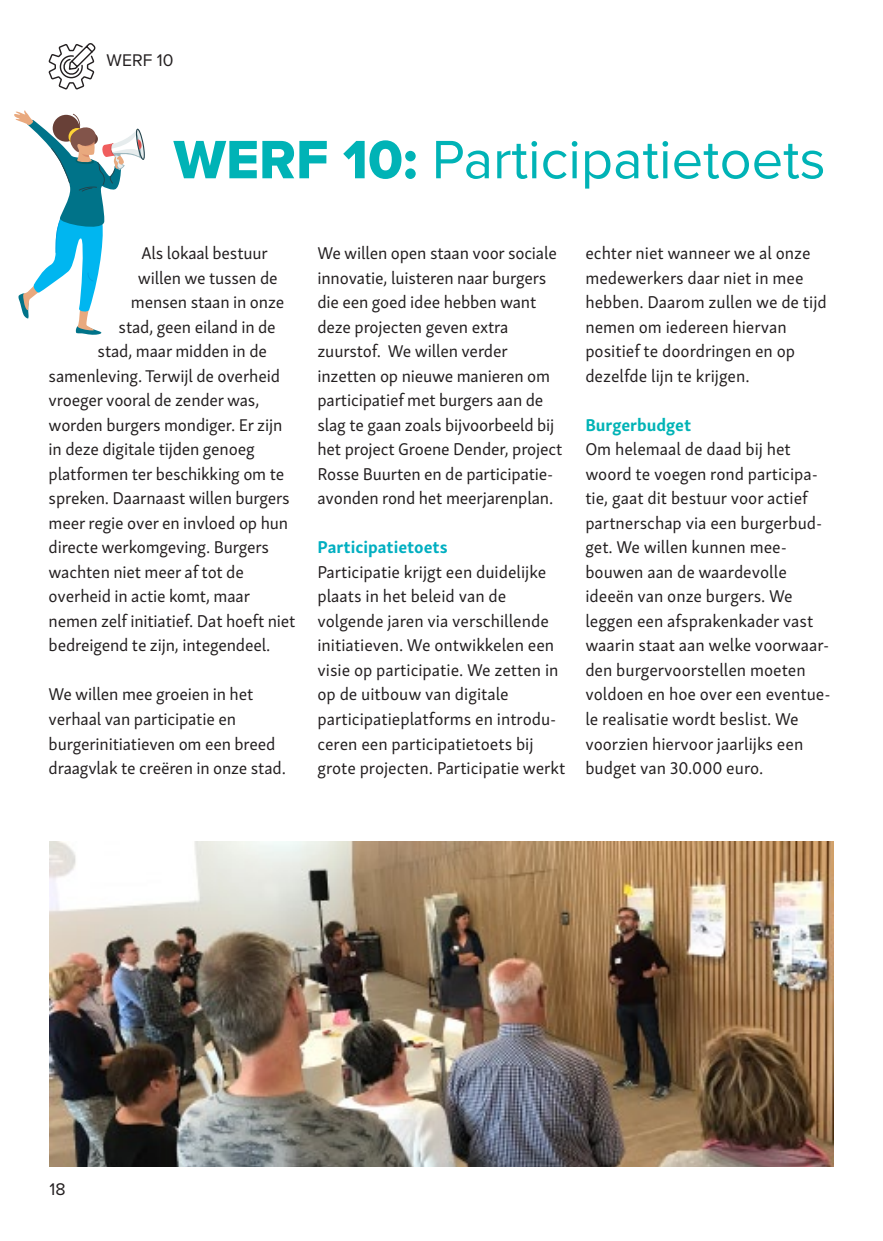
<style>
.page{position:relative;width:883px;height:1241px;background:#fff}
.page>*{position:absolute;margin:0;border:0;box-sizing:border-box;transform-origin:0 0}
.t1{font:56px "Proxima Nova";color:#00b3b6}
.t2{font:17.5px/24.5px "Skolar Sans Latn";letter-spacing:-.01em;color:#231f20}
.t3{font:700 17.5px "Skolar Sans Latn";color:#00afc1}
.t4{font:700 17.5px "Skolar Sans Latn";color:#00b3b6}
.t5{font:17.5px "Proxima Nova";color:#231f20}
.s1{font-family:"Proxima Nova Extrabld"}
</style>
<div class="page">
<svg style="left:48px;top:43px;width:48px;height:47px"></svg>
<img style="left:50px;top:841px;width:783px;height:325px">
<svg style="left:14px;top:110px;width:131px;height:225px"></svg>
<p class="t5" style="left:107px;top:47px;width:68px">WERF 10</p>
<h1 class="t1" style="left:174px;top:118px;width:654px"><span class="s1">WERF 10:</span> Participatietoets</h1>
<p class="t2" style="left:141px;top:239px;width:128px">Als lokaal bestuur</p>
<p class="t2" style="left:138px;top:264px;width:141px">willen we tussen de</p>
<p class="t2" style="left:131px;top:288px;width:155px">mensen staan in onze</p>
<p class="t2" style="left:119px;top:313px;width:159px">stad, geen eiland in de</p>
<p class="t2" style="left:98px;top:337px;width:171px">stad, maar midden in de</p>
<p class="t2" style="left:49px;top:362px;width:233px">samenleving. Terwijl de overheid</p>
<p class="t2" style="left:49px;top:386px;width:212px">vroeger vooral de zender was,</p>
<p class="t2" style="left:49px;top:411px;width:235px">worden burgers mondiger. Er zijn</p>
<p class="t2" style="left:49px;top:435px;width:208px">in deze digitale tijden genoeg</p>
<p class="t2" style="left:49px;top:460px;width:237px">platformen ter beschikking om te</p>
<p class="t2" style="left:49px;top:484px;width:243px">spreken. Daarnaast willen burgers</p>
<p class="t2" style="left:49px;top:509px;width:241px">meer regie over en invloed op hun</p>
<p class="t2" style="left:49px;top:533px;width:222px">directe werkomgeving. Burgers</p>
<p class="t2" style="left:49px;top:558px;width:197px">wachten niet meer af tot de</p>
<p class="t2" style="left:49px;top:582px;width:203px">overheid in actie komt, maar</p>
<p class="t2" style="left:49px;top:607px;width:248px">nemen zelf initiatief. Dat hoeft niet</p>
<p class="t2" style="left:49px;top:631px;width:223px">bedreigend te zijn, integendeel.</p>
<p class="t2" style="left:49px;top:680px;width:239px">We willen mee groeien in het verhaal van participatie en burgerinitiatieven om een breed draagvlak te creëren in onze stad.</p>
<p class="t2" style="left:317px;top:239px;width:247px">We willen open staan voor sociale innovatie, luisteren naar burgers die een goed idee hebben want deze projecten geven extra zuurstof. We willen verder inzetten op nieuwe manieren om participatief met burgers aan de slag te gaan zoals bijvoorbeeld bij het project Groene Dender, project<br>Rosse Buurten en de participatie&shy;avonden rond het meerjarenplan.</p>
<p class="t3" style="left:317px;top:533px;width:132px">Participatietoets</p>
<p class="t2" style="left:317px;top:558px;width:250px">Participatie krijgt een duidelijke plaats in het beleid van de volgende jaren via verschillende initiatieven. We ontwikkelen een visie op participatie. We zetten in op de uitbouw van digitale participatieplatforms en introdu&shy;ceren een participatietoets bij grote projecten. Participatie werkt</p>
<p class="t2" style="left:585px;top:239px;width:243px">echter niet wanneer we al onze medewerkers daar niet in mee hebben. Daarom zullen we de tijd nemen om iedereen hiervan positief te doordringen en op dezelfde lijn te krijgen.</p>
<p class="t4" style="left:585px;top:410px;width:107px">Burgerbudget</p>
<p class="t2" style="left:585px;top:435px;width:247px">Om helemaal de daad bij het woord te voegen rond participa&shy;tie, gaat dit bestuur voor actief partnerschap via een burgerbud&shy;get. We willen kunnen mee&shy;bouwen aan de waardevolle ideeën van onze burgers. We leggen een afsprakenkader vast waarin staat aan welke voorwaar&shy;den burgervoorstellen moeten voldoen en hoe over een eventue&shy;le realisatie wordt beslist. We voorzien hiervoor jaarlijks een budget van 30.000 euro.</p>
<p class="t5" style="left:50px;top:1176px;width:18px">18</p>
</div>
